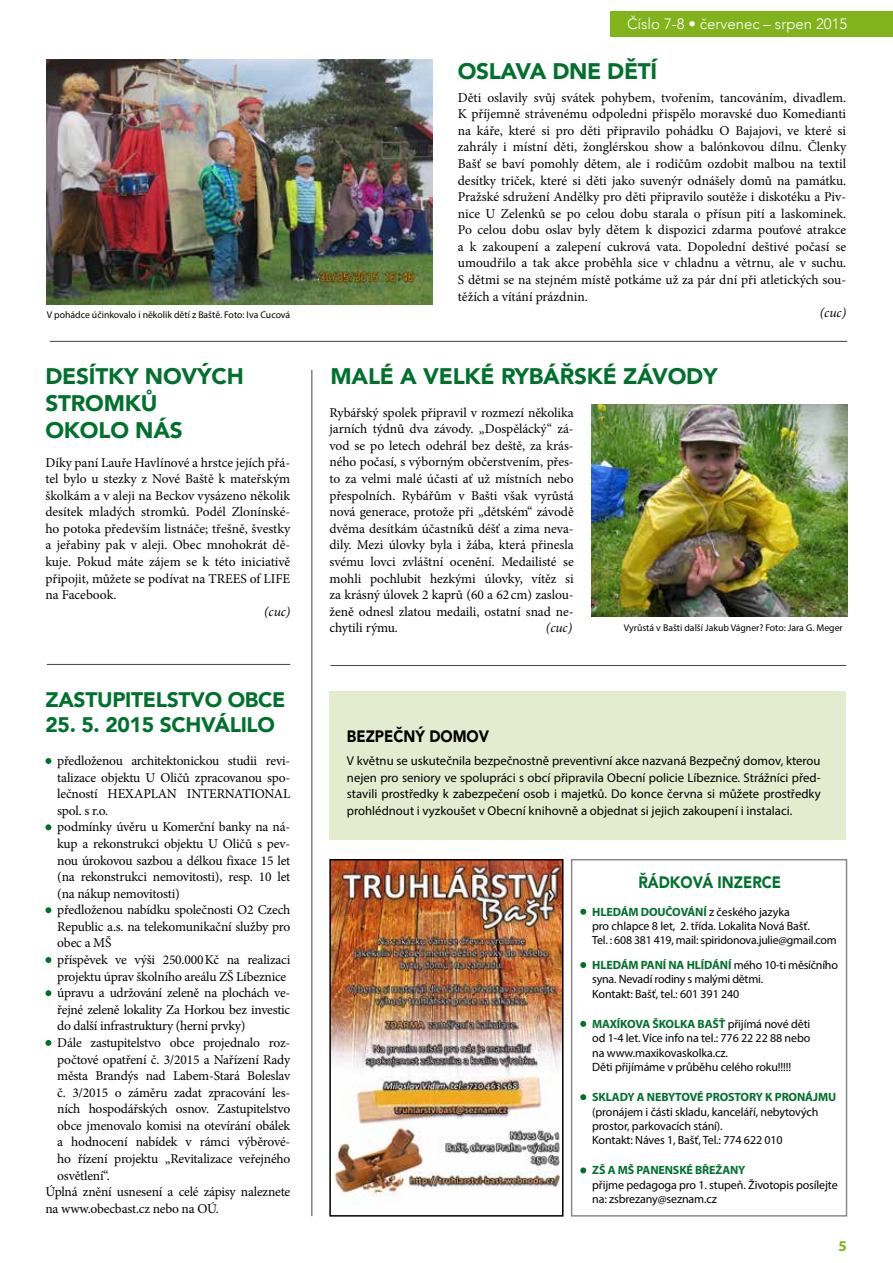
<style>
.page{position:relative;width:893px;height:1263px;background:#fff}
.page>*{position:absolute;margin:0;border:0;box-sizing:border-box;transform-origin:0 0}
.t1{font:900 22.5px/27px "Avenir";letter-spacing:-.01em;color:#00712d}
.t2{font:900 21px "Avenir";letter-spacing:-.015em;color:#00712d}
.t3{font:900 16.5px "Avenir";color:#00712d;scale:.89 1}
.t4{font:900 16.5px "Avenir";color:#000;scale:.89 1}
.t5{font:300 15px "Avenir";color:#fff}
.t6{font:700 15px "Myriad Pro";color:#81b31c}
.t7{font:13.5px/16.6px "Minion Pro";letter-spacing:-.015em;color:#000;text-align:justify}
.t8{font:italic 13.5px "Minion Pro";letter-spacing:-.005em;color:#000}
.t9{font:12.75px/16.6px "Myriad Pro";color:#000;text-align:justify}
.t10{font:12px/14.4px "Myriad Pro";letter-spacing:-.01em;color:#000}
.t11{font:700 12px "Myriad Pro";letter-spacing:-.01em;color:#00712d}
.t12{font:11.85px "Myriad Pro";letter-spacing:-.02em;color:#000}
.t13{font:9.75px "Myriad Pro";color:#000}
.s1{font-weight:700;color:#00712d}
</style>
<div class="page">
<div style="left:610px;top:11px;width:283px;height:25px;background:#81b31c"></div>
<div style="left:330px;top:691px;width:516px;height:148px;background:#e4ecd0"></div>
<img style="left:47px;top:60px;width:386px;height:245px">
<hr style="left:50px;top:341px;width:797px;height:1px;background:#4b4b4d">
<svg style="left:580px;top:909px;width:6px;height:6px"></svg>
<svg style="left:580px;top:962px;width:6px;height:6px"></svg>
<svg style="left:580px;top:1021px;width:6px;height:6px"></svg>
<svg style="left:580px;top:1094px;width:6px;height:6px"></svg>
<svg style="left:580px;top:1167px;width:6px;height:6px"></svg>
<img style="left:332px;top:862px;width:228px;height:335px">
<div style="left:329px;top:859px;width:234px;height:357px;border:2px solid #000"></div>
<img style="left:592px;top:404px;width:255px;height:213px">
<svg style="left:45px;top:758px;width:6px;height:6px"></svg>
<svg style="left:45px;top:824px;width:6px;height:6px"></svg>
<svg style="left:45px;top:907px;width:6px;height:6px"></svg>
<svg style="left:45px;top:957px;width:6px;height:6px"></svg>
<svg style="left:45px;top:990px;width:6px;height:6px"></svg>
<svg style="left:45px;top:1040px;width:6px;height:6px"></svg>
<hr style="left:311px;top:370px;width:1px;height:846px;background:#4b4b4d">
<hr style="left:47px;top:664px;width:243px;height:1px;background:#4b4b4d">
<hr style="left:331px;top:665px;width:515px;height:1px;background:#4b4b4d">
<p class="t13" style="left:47px;top:309px;width:245px">V pohádce účinkovalo i několik dětí z Baště. Foto: Iva Cucová</p>
<h1 class="t1" style="left:45px;top:362px;width:200px">DESÍTKY NOVÝCH<br>STROMKŮ<br>OKOLO NÁS</h1>
<p class="t7" style="left:45px;top:454px;width:246px">Díky paní Lauře Havlínové a hrstce jejích přá&shy;tel bylo u stezky z Nové Baště k mateřským školkám a v aleji na Beckov vysázeno několik desítek mladých stromků. Podél Zlonínské&shy;ho potoka především listnáče; třešně, švestky a jeřabiny pak v aleji. Obec mnohokrát dě&shy;kuje. Pokud máte zájem se k této iniciativě připojit, můžete se podívat na TREES of LIFE na Facebook.</p>
<p class="t8" style="left:264px;top:602px;width:28px">(cuc)</p>
<h2 class="t2" style="left:45px;top:681px;width:242px">ZASTUPITELSTVO OBCE</h2>
<h2 class="t2" style="left:45px;top:707px;width:231px">25. 5. 2015 SCHVÁLILO</h2>
<p class="t7" style="left:57px;top:752px;width:234px">předloženou architektonickou studii revi-</p>
<p class="t7" style="left:57px;top:769px;width:234px">talizace objektu U Oličů zpracovanou spo-</p>
<p class="t7" style="left:57px;top:786px;width:235px">lečností HEXAPLAN INTERNATIONAL</p>
<p class="t7" style="left:57px;top:802px;width:52px">spol. s r.o.</p>
<p class="t7" style="left:57px;top:819px;width:234px">podmínky úvěru u Komerční banky na ná-</p>
<p class="t7" style="left:57px;top:835px;width:234px">kup a rekonstrukci objektu U Oličů s pev-</p>
<p class="t7" style="left:57px;top:852px;width:235px">nou úrokovou sazbou a délkou fixace 15 let</p>
<p class="t7" style="left:57px;top:868px;width:235px">(na rekonstrukci nemovitosti), resp. 10 let</p>
<p class="t7" style="left:57px;top:885px;width:124px">(na nákup nemovitosti)</p>
<p class="t7" style="left:57px;top:902px;width:234px">předloženou nabídku společnosti O2 Czech</p>
<p class="t7" style="left:57px;top:918px;width:234px">Republic a.s. na telekomunikační služby pro</p>
<p class="t7" style="left:57px;top:935px;width:56px">obec a MŠ</p>
<p class="t7" style="left:57px;top:951px;width:235px">příspěvek ve výši 250.000Kč na realizaci</p>
<p class="t7" style="left:57px;top:968px;width:231px">projektu úprav školního areálu ZŠ Líbeznice</p>
<p class="t7" style="left:57px;top:985px;width:234px">úpravu a udržování zeleně na plochách ve-</p>
<p class="t7" style="left:57px;top:1001px;width:235px">řejné zeleně lokality Za Horkou bez investic</p>
<p class="t7" style="left:57px;top:1018px;width:190px">do další infrastruktury (herní prvky)</p>
<p class="t7" style="left:57px;top:1034px;width:234px">Dále zastupitelstvo obce projednalo roz-</p>
<p class="t7" style="left:57px;top:1051px;width:235px">počtové opatření č. 3/2015 a Nařízení Rady</p>
<p class="t7" style="left:57px;top:1067px;width:234px">města Brandýs nad Labem-Stará Boleslav</p>
<p class="t7" style="left:57px;top:1084px;width:234px">č. 3/2015 o záměru zadat zpracování les-</p>
<p class="t7" style="left:57px;top:1101px;width:235px">ních hospodářských osnov. Zastupitelstvo</p>
<p class="t7" style="left:57px;top:1117px;width:234px">obce jmenovalo komisi na otevírání obálek</p>
<p class="t7" style="left:57px;top:1134px;width:235px">a hodnocení nabídek v rámci výběrové-</p>
<p class="t7" style="left:57px;top:1150px;width:234px">ho řízení projektu „Revitalizace veřejného</p>
<p class="t7" style="left:57px;top:1167px;width:54px">osvětlení“.</p>
<p class="t7" style="left:45px;top:1183px;width:246px">Úplná znění usnesení a celé zápisy naleznete</p>
<p class="t7" style="left:45px;top:1200px;width:175px">na www.obecbast.cz nebo na OÚ.</p>
<p class="t5" style="left:627px;top:15px;width:222px">Číslo 7-8 • červenec – srpen 2015</p>
<h1 class="t1" style="left:458px;top:57px;width:201px">OSLAVA DNE DĚTÍ</h1>
<p class="t7" style="left:458px;top:89px;width:390px">Děti oslavily svůj svátek pohybem, tvořením, tancováním, divadlem.<br>K příjemně strávenému odpoledni přispělo moravské duo Komedianti na káře, které si pro děti připravilo pohádku O Bajajovi, ve které si zahrály i místní děti, žonglérskou show a balónkovou dílnu. Členky Bašť se baví pomohly dětem, ale i rodičům ozdobit malbou na textil desítky triček, které si děti jako suvenýr odnášely domů na památku.<br>Pražské sdružení Andělky pro děti připravilo soutěže i diskotéku a Piv&shy;nice U Zelenků se po celou dobu starala o přísun pití a laskominek.<br>Po celou dobu oslav byly dětem k dispozici zdarma pouťové atrakce a k zakoupení a zalepení cukrová vata. Dopolední deštivé počasí se umoudřilo a tak akce proběhla sice v chladnu a větrnu, ale v suchu.<br>S dětmi se na stejném místě potkáme už za pár dní při atletických sou&shy;těžích a vítání prázdnin.</p>
<p class="t8" style="left:820px;top:304px;width:28px">(cuc)</p>
<h1 class="t1" style="left:331px;top:362px;width:389px">MALÉ A VELKÉ RYBÁŘSKÉ ZÁVODY</h1>
<p class="t7" style="left:330px;top:404px;width:246px">Rybářský spolek připravil v rozmezí několika jarních týdnů dva závody. „Dospělácký“ zá&shy;vod se po letech odehrál bez deště, za krás&shy;ného počasí, s výborným občerstvením, přes&shy;to za velmi malé účasti ať už místních nebo přespolních. Rybářům v Bašti však vyrůstá nová generace, protože při „dětském“ závodě dvěma desítkám účastníků déšť a zima neva&shy;dily. Mezi úlovky byla i žába, která přinesla svému lovci zvláštní ocenění. Medailisté se mohli pochlubit hezkými úlovky, vítěz si za krásný úlovek 2 kaprů (60 a 62cm) zaslou&shy;ženě odnesl zlatou medaili, ostatní snad ne&shy;chytili rýmu.</p>
<p class="t8" style="left:546px;top:619px;width:28px">(cuc)</p>
<p class="t13" style="left:624px;top:622px;width:220px">Vyrůstá v Bašti další Jakub Vágner? Foto: Jara G. Meger</p>
<p class="t4" style="left:347px;top:722px;width:161px">BEZPEČNÝ DOMOV</p>
<p class="t9" style="left:347px;top:752px;width:475px">V květnu se uskutečnila bezpečnostně preventivní akce nazvaná Bezpečný domov, kterou nejen pro seniory ve spolupráci s obcí připravila Obecní policie Líbeznice. Strážníci před&shy;stavili prostředky k zabezpečení osob i majetků. Do konce června si můžete prostředky prohlédnout i vyzkoušet v Obecní knihovně a objednat si jejich zakoupení i instalaci.</p>
<p class="t3" style="left:638px;top:868px;width:162px">ŘÁDKOVÁ INZERCE</p>
<p class="t10" style="left:592px;top:904px;width:219px"><span class="s1">HLEDÁM DOUČOVÁNÍ</span> z českého jazyka pro chlapce 8 let, 2. třída. Lokalita Nová Bašť.</p>
<p class="t12" style="left:592px;top:933px;width:246px">Tel. : 608 381 419, mail: spiridonova.julie@gmail.com</p>
<p class="t10" style="left:592px;top:958px;width:247px"><span class="s1">HLEDÁM PANÍ NA HLÍDÁNÍ</span> mého 10-ti měsíčního syna. Nevadí rodiny s malými dětmi.<br>Kontakt: Bašť, tel.: 601 391 240</p>
<p class="t10" style="left:592px;top:1016px;width:220px"><span class="s1">MAXÍKOVA ŠKOLKA BAŠŤ</span> přijímá nové děti od 1-4 let. Více info na tel.: 776 22 22 88 nebo na www.maxikovaskolka.cz.<br>Děti přijímáme v průběhu celého roku!!!!!</p>
<p class="t11" style="left:592px;top:1089px;width:245px">SKLADY A NEBYTOVÉ PROSTORY K PRONÁJMU</p>
<p class="t10" style="left:592px;top:1104px;width:228px">(pronájem i části skladu, kanceláří, nebytových prostor, parkovacích stání).<br>Kontakt: Náves 1, Bašť, Tel.: 774 622 010</p>
<p class="t11" style="left:592px;top:1162px;width:155px">ZŠ A MŠ PANENSKÉ BŘEŽANY</p>
<p class="t10" style="left:592px;top:1177px;width:247px">přijme pedagoga pro 1. stupeň. Životopis posílejte na: zsbrezany@seznam.cz</p>
<p class="t6" style="left:839px;top:1236px;width:10px">5</p>
</div>
